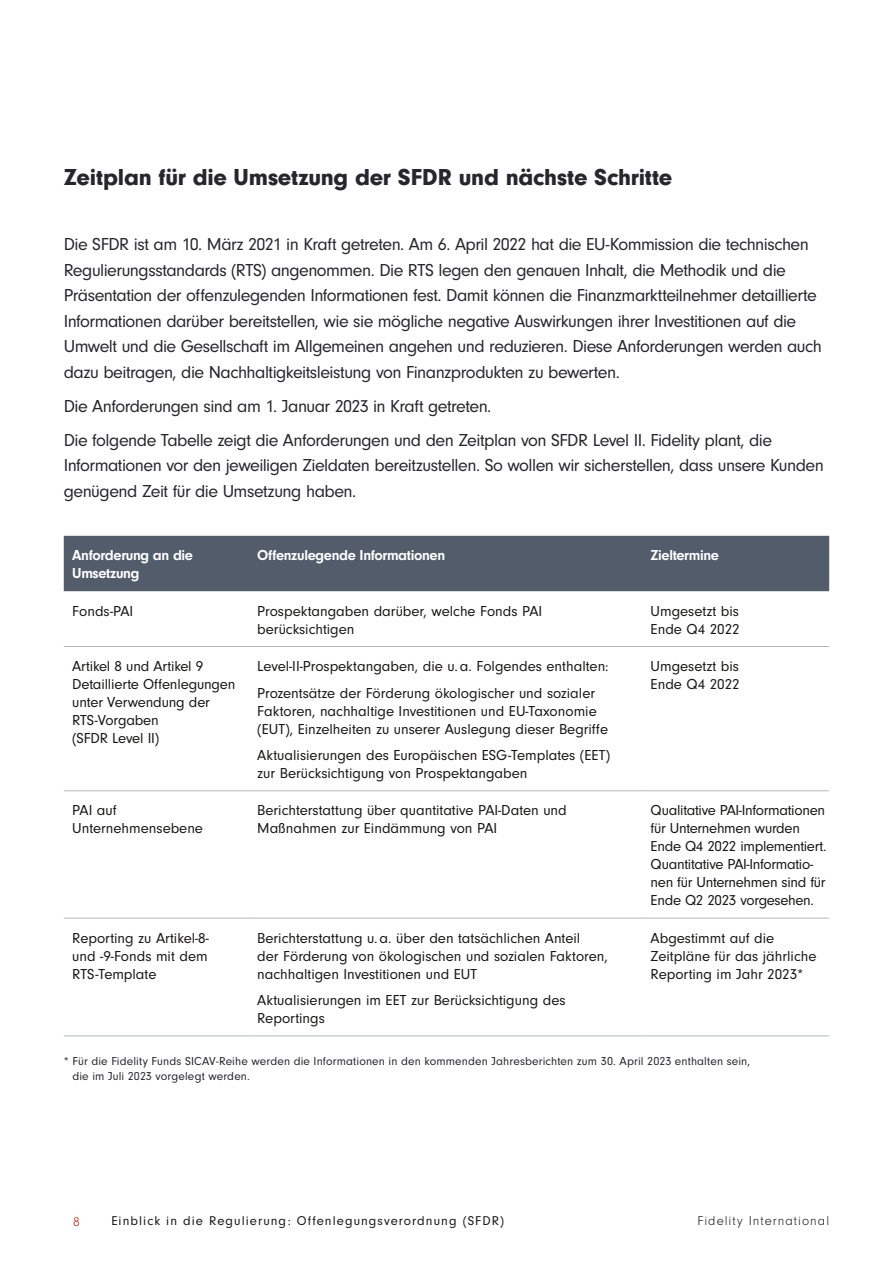
<style>
.page{position:relative;width:893px;height:1263px;background:#fff}
.page>*{position:absolute;margin:0;border:0;box-sizing:border-box;transform-origin:0 0}
.t1{font:900 24px "Neuzeit Gro";letter-spacing:-.01em;color:#26262b}
.t2{font:18px/25.5px "Neuzeit Gro";letter-spacing:-.03em;color:#26262b}
.t3{font:15px/18px "Neuzeit Gro";color:#181716}
.t4{font:15px/18px "Neuzeit Gro";letter-spacing:-.02em;color:#181716}
.t5{font:700 15px/18px "Neuzeit Gro";letter-spacing:-.025em;color:#fff}
.t6{font:13.2px "Neuzeit Gro";letter-spacing:.08em;color:#181716}
.t7{font:300 13.2px "Neuzeit Gro";letter-spacing:.08em;color:#181716}
.t8{font:300 13.2px "Neuzeit Gro";color:#b7241b}
.t9{font:12px/15px "Neuzeit Gro";letter-spacing:.01em;color:#26262b}
</style>
<div class="page">
<div style="left:64px;top:536px;width:765px;height:55px;background:#525c6b"></div>
<hr style="left:64px;top:646px;width:185px;height:1px;background:#b0babb">
<hr style="left:249px;top:646px;width:393px;height:1px;background:#b0babb">
<hr style="left:642px;top:646px;width:187px;height:1px;background:#b0babb">
<hr style="left:64px;top:790px;width:185px;height:1px;background:#b0babb">
<hr style="left:249px;top:790px;width:393px;height:1px;background:#b0babb">
<hr style="left:642px;top:790px;width:187px;height:1px;background:#b0babb">
<hr style="left:64px;top:918px;width:185px;height:1px;background:#b0babb">
<hr style="left:249px;top:918px;width:393px;height:1px;background:#b0babb">
<hr style="left:642px;top:918px;width:187px;height:1px;background:#b0babb">
<hr style="left:64px;top:1035px;width:185px;height:1px;background:#b0babb">
<hr style="left:249px;top:1035px;width:393px;height:1px;background:#b0babb">
<hr style="left:642px;top:1035px;width:187px;height:1px;background:#b0babb">
<h1 class="t1" style="left:64px;top:163px;width:610px">Zeitplan für die Umsetzung der SFDR und nächste Schritte</h1>
<p class="t2" style="left:64px;top:232px;width:760px">Die SFDR ist am 10. März 2021 in Kraft getreten. Am 6. April 2022 hat die EU-Kommission die technischen Regulierungsstandards (RTS) angenommen. Die RTS legen den genauen Inhalt, die Methodik und die Präsentation der offenzulegenden Informationen fest. Damit können die Finanzmarktteilnehmer detaillierte Informationen darüber bereitstellen, wie sie mögliche negative Auswirkungen ihrer Investitionen auf die Umwelt und die Gesellschaft im Allgemeinen angehen und reduzieren. Diese Anforderungen werden auch dazu beitragen, die Nachhaltigkeitsleistung von Finanzprodukten zu bewerten.</p>
<p class="t2" style="left:64px;top:389px;width:710px;line-height:34px">Die Anforderungen sind am 1. Januar 2023 in Kraft getreten.<br>Die folgende Tabelle zeigt die Anforderungen und den Zeitplan von SFDR Level II. Fidelity plant, die</p>
<p class="t2" style="left:64px;top:453px;width:762px">Informationen vor den jeweiligen Zieldaten bereitzustellen. So wollen wir sicherstellen, dass unsere Kunden genügend Zeit für die Umsetzung haben.</p>
<p class="t5" style="left:72px;top:547px;width:122px">Anforderung an die<br>Umsetzung</p>
<p class="t5" style="left:257px;top:547px;width:189px">Offenzulegende Informationen</p>
<p class="t5" style="left:651px;top:547px;width:70px">Zieltermine</p>
<p class="t3" style="left:72px;top:602px;width:63px">Fonds-PAI</p>
<p class="t3" style="left:257px;top:602px;width:287px">Prospektangaben darüber, welche Fonds PAI berücksichtigen</p>
<p class="t3" style="left:651px;top:602px;width:91px">Umgesetzt bis<br>Ende Q4 2022</p>
<p class="t3" style="left:72px;top:657px;width:165px">Artikel 8 und Artikel 9<br>Detaillierte Offenlegungen unter Verwendung der<br>RTS-Vorgaben<br>(SFDR Level II)</p>
<p class="t3" style="left:257px;top:653px;width:353px;line-height:26.5px">Level-II-Prospektangaben, die u.a. Folgendes enthalten:<br>Prozentsätze der Förderung ökologischer und sozialer</p>
<p class="t3" style="left:651px;top:657px;width:91px">Umgesetzt bis<br>Ende Q4 2022</p>
<p class="t3" style="left:257px;top:702px;width:352px">Faktoren, nachhaltige Investitionen und EU-Taxonomie (EUT), Einzelheiten zu unserer Auslegung dieser Begriffe</p>
<p class="t3" style="left:257px;top:746px;width:354px">Aktualisierungen des Europäischen ESG-Templates (EET) zur Berücksichtigung von Prospektangaben</p>
<p class="t3" style="left:72px;top:802px;width:132px">PAI auf<br>Unternehmensebene</p>
<p class="t3" style="left:257px;top:802px;width:311px">Berichterstattung über quantitative PAI-Daten und<br>Maßnahmen zur Eindämmung von PAI</p>
<p class="t4" style="left:651px;top:802px;width:178px">Qualitative PAI-Informationen für Unternehmen wurden<br>Ende Q4 2022 implementiert.<br>Quantitative PAI-Informatio&shy;nen für Unternehmen sind für<br>Ende Q2 2023 vorgesehen.</p>
<p class="t3" style="left:72px;top:929px;width:138px;text-align:justify">Reporting zu Artikel-8- und -9-Fonds mit dem RTS-Template</p>
<p class="t3" style="left:257px;top:929px;width:352px">Berichterstattung u.a. über den tatsächlichen Anteil<br>der Förderung von ökologischen und sozialen Faktoren, nachhaltigen Investitionen und EUT</p>
<p class="t3" style="left:257px;top:991px;width:310px">Aktualisierungen im EET zur Berücksichtigung des<br>Reportings</p>
<p class="t3" style="left:651px;top:929px;width:167px">Abgestimmt auf die<br>Zeitpläne für das jährliche<br>Reporting im Jahr 2023*</p>
<p class="t9" style="left:72px;top:1054px;width:679px;text-indent:-9px">* Für die Fidelity Funds SICAV-Reihe werden die Informationen in den kommenden Jahresberichten zum 30. April 2023 enthalten sein, die im Juli 2023 vorgelegt werden.</p>
<p class="t8" style="left:73px;top:1214px;width:8px">8</p>
<p class="t6" style="left:111px;top:1213px;width:394px">Einblick in die Regulierung: Offenlegungsverordnung (SFDR)</p>
<p class="t7" style="left:697px;top:1214px;width:133px">Fidelity International</p>
</div>
